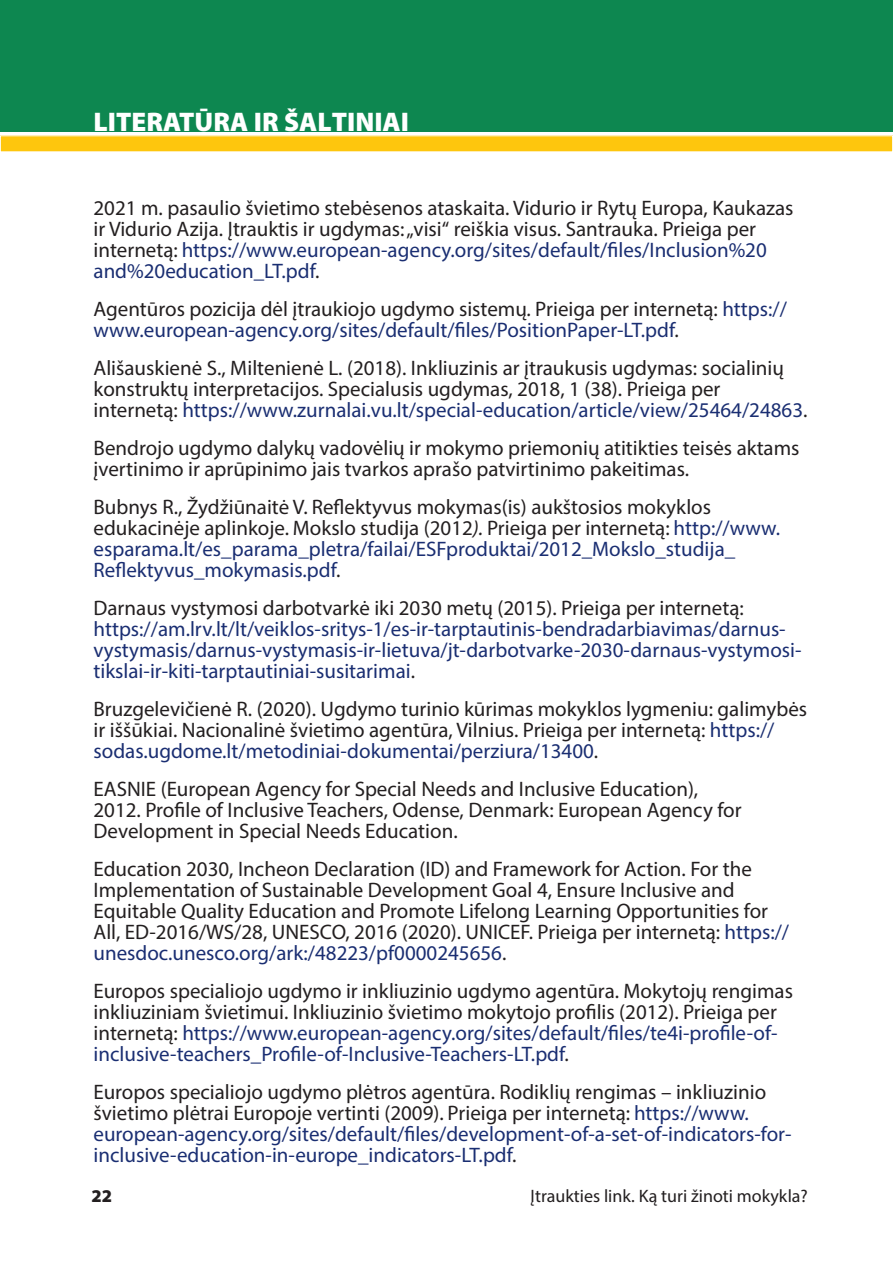
<style>
.page{position:relative;width:893px;height:1263px;background:#fff}
.page>*{position:absolute;margin:0;border:0;box-sizing:border-box;transform-origin:0 0}
.t1{font:900 27px "Myriad Pro";color:#fff}
.List_Paragraph{font:21px/21px "Myriad Pro";color:#231f20}
.List_Paragraph-2{font:21px/21px "Myriad Pro";color:#1a2e72}
.t2{font:18px "Myriad Pro";color:#231f20}
.t3{font:900 18px "Myriad Pro";color:#231f20}
.s1{color:#1a2e72}
.s2{color:#231f20}
.s3{font-style:italic;color:#231f20}
.s4{font-style:italic}
</style>
<div class="page">
<div style="left:0;top:0;width:893px;height:132px;background:#0d8750"></div>
<div style="left:0;top:136px;width:893px;height:16px;background:#fec60d"></div>
<p class="t1" style="left:94px;top:107px;width:317px">LITERATŪRA IR ŠALTINIAI</p>
<p class="List_Paragraph" style="left:94px;top:197px;width:701px">2021 m. pasaulio švietimo stebėsenos ataskaita. Vidurio ir Rytų Europa, Kaukazas ir Vidurio Azija. Įtrauktis ir ugdymas: „visi“ reiškia visus. Santrauka. Prieiga per internetą: <span class="s1">https://www.european-agency.org/sites/default/files/Inclusion%20 and%20education_LT.pdf</span>.</p>
<p class="List_Paragraph-2" style="left:94px;top:298px;width:695px"><span class="s2">Agentūros pozicija dėl įtraukiojo ugdymo sistemų</span><span class="s3">.</span> <span class="s2">Prieiga per internetą:</span> https:// www.european-agency.org/sites/default/files/PositionPaper-LT.pdf<span class="s2">.</span></p>
<p class="List_Paragraph" style="left:94px;top:357px;width:715px">Ališauskienė S., Miltenienė L. (2018). Inkliuzinis ar įtraukusis ugdymas: socialinių konstruktų interpretacijos. Specialusis ugdymas, 2018, 1 (38). Prieiga per internetą: <span class="s1">https://www.zurnalai.vu.lt/special-education/article/view/25464/24863</span>.</p>
<p class="List_Paragraph" style="left:94px;top:437px;width:707px">Bendrojo ugdymo dalykų vadovėlių ir mokymo priemonių atitikties teisės aktams įvertinimo ir aprūpinimo jais tvarkos aprašo patvirtinimo pakeitimas.</p>
<p class="List_Paragraph" style="left:94px;top:496px;width:688px">Bubnys R., Žydžiūnaitė V. Reflektyvus mokymas(is) aukštosios mokyklos edukacinėje aplinkoje. Mokslo studija (2012<span class="s4">).</span> Prieiga per internetą: <span class="s1">http://www. esparama.lt/es_parama_pletra/failai/ESFproduktai/2012_Mokslo_studija_ Reflektyvus_mokymasis.pdf</span>.</p>
<p class="List_Paragraph-2" style="left:94px;top:597px;width:709px"><span class="s2">Darnaus vystymosi darbotvarkė iki 2030 metų (2015). Prieiga per internetą: </span>https://am.lrv.lt/lt/veiklos-sritys-1/es-ir-tarptautinis-bendradarbiavimas/darnus&shy;vystymasis/darnus-vystymasis-ir-lietuva/jt-darbotvarke-2030-darnaus-vystymosi&shy;tikslai-ir-kiti-tarptautiniai-susitarimai<span class="s2">.</span></p>
<p class="List_Paragraph" style="left:94px;top:698px;width:715px">Bruzgelevičienė R. (2020). Ugdymo turinio kūrimas mokyklos lygmeniu: galimybės ir iššūkiai. Nacionalinė švietimo agentūra, Vilnius. Prieiga per internetą: <span class="s1">https:// sodas.ugdome.lt/metodiniai-dokumentai/perziura/13400</span>.</p>
<p class="List_Paragraph" style="left:94px;top:778px;width:650px">EASNIE (European Agency for Special Needs and Inclusive Education),<br>2012. Profile of Inclusive Teachers, Odense, Denmark: European Agency for<br>Development in Special Needs Education.</p>
<p class="List_Paragraph" style="left:94px;top:858px;width:697px">Education 2030, Incheon Declaration (ID) and Framework for Action. For the Implementation of Sustainable Development Goal 4, Ensure Inclusive and Equitable Quality Education and Promote Lifelong Learning Opportunities for All, ED-2016/WS/28, UNESCO, 2016 (2020). UNICEF. Prieiga per internetą: <span class="s1">https:// unesdoc.unesco.org/ark:/48223/pf0000245656</span>.</p>
<p class="List_Paragraph" style="left:94px;top:980px;width:701px">Europos specialiojo ugdymo ir inkliuzinio ugdymo agentūra. Mokytojų rengimas inkliuziniam švietimui. Inkliuzinio švietimo mokytojo profilis (2012). Prieiga per internetą: <span class="s1">https://www.european-agency.org/sites/default/files/te4i-profile-of&shy;inclusive-teachers_Profile-of-Inclusive-Teachers-LT.pdf</span>.</p>
<p class="List_Paragraph-2" style="left:94px;top:1081px;width:699px"><span class="s2">Europos specialiojo ugdymo plėtros agentūra. Rodiklių rengimas – inkliuzinio švietimo plėtrai Europoje vertinti (2009). Prieiga per internetą:</span> https://www. european-agency.org/sites/default/files/development-of-a-set-of-indicators-for&shy;inclusive-education-in-europe_indicators-LT.pdf<span class="s2">.</span></p>
<p class="t3" style="left:91px;top:1186px;width:22px">22</p>
<p class="t2" style="left:530px;top:1185px;width:279px">Įtraukties link. Ką turi žinoti mokykla?</p>
</div>
